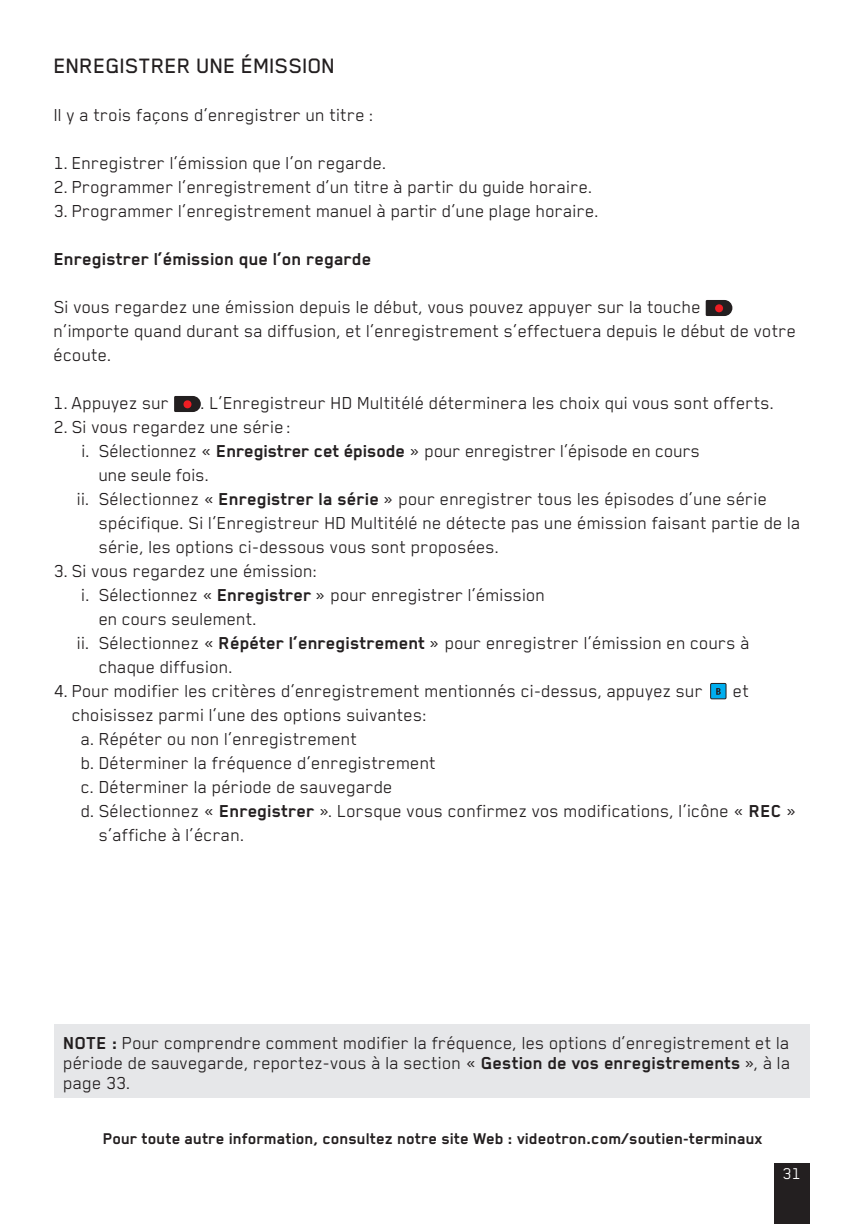
<style>
.page{position:relative;width:864px;height:1224px;background:#fff}
.page>*{position:absolute;margin:0;border:0;box-sizing:border-box;transform-origin:0 0}
.t1{font:500 24px "Blender Pro";color:#231f20}
.t2{font:20px/24px "Blender Pro";color:#231f20}
.t3{font:700 20px "Blender Pro";color:#231f20}
.t4{font:700 18px "Blender Pro";color:#231f20}
.t5{font:18px "Blender Pro";color:#fff}
.s1{font-weight:700}
</style>
<div class="page">
<div style="left:774px;top:1164px;width:36px;height:60px;background:#231f20"></div>
<svg style="left:706px;top:300px;width:26px;height:16px"></svg>
<svg style="left:174px;top:396px;width:27px;height:16px"></svg>
<div style="left:711px;top:683px;width:15px;height:16px;background:#00aeef"></div>
<div style="left:710px;top:683px;width:16px;height:16px;border:1px solid #231f20"></div>
<svg style="left:716px;top:688px;width:5px;height:7px"></svg>
<div style="left:54px;top:1024px;width:756px;height:74px;background:#e6e7e9"></div>
<p class="t1" style="left:54px;top:53px;width:283px">ENREGISTRER UNE ÉMISSION</p>
<p class="t2" style="left:54px;top:102px;width:321px">Il y a trois façons d’enregistrer un titre :</p>
<p class="t2" style="left:54px;top:150px;width:334px">1. Enregistrer l’émission que l’on regarde.</p>
<p class="t2" style="left:54px;top:174px;width:540px">2. Programmer l’enregistrement d’un titre à partir du guide horaire.</p>
<p class="t2" style="left:54px;top:198px;width:547px">3. Programmer l’enregistrement manuel à partir d’une plage horaire.</p>
<p class="t3" style="left:54px;top:248px;width:319px">Enregistrer l’émission que l’on regarde</p>
<p class="t2" style="left:54px;top:294px;width:744px">Si vous regardez une émission depuis le début, vous pouvez appuyer sur la touche<br>n’importe quand durant sa diffusion, et l’enregistrement s’effectuera depuis le début de votre écoute.</p>
<p class="t2" style="left:54px;top:390px;width:117px">1. Appuyez sur</p>
<p class="t2" style="left:201px;top:390px;width:575px">. L’Enregistreur HD Multitélé déterminera les choix qui vous sont offerts.</p>
<p class="t2" style="left:54px;top:414px;width:239px">2. Si vous regardez une série :</p>
<p class="t2" style="left:82px;top:438px;width:620px">i. Sélectionnez « <span class="s1">Enregistrer cet épisode</span> » pour enregistrer l’épisode en cours</p>
<p class="t2" style="left:99px;top:462px;width:112px">une seule fois.</p>
<p class="t2" style="left:77px;top:486px;width:692px">ii. Sélectionnez « <span class="s1">Enregistrer la série</span> » pour enregistrer tous les épisodes d’une série</p>
<p class="t2" style="left:99px;top:510px;width:704px">spécifique. Si l’Enregistreur HD Multitélé ne détecte pas une émission faisant partie de la</p>
<p class="t2" style="left:99px;top:534px;width:402px">série, les options ci-dessous vous sont proposées.</p>
<p class="t2" style="left:54px;top:558px;width:265px">3. Si vous regardez une émission:</p>
<p class="t2" style="left:82px;top:582px;width:465px">i. Sélectionnez « <span class="s1">Enregistrer</span> » pour enregistrer l’émission</p>
<p class="t2" style="left:99px;top:606px;width:160px">en cours seulement.</p>
<p class="t2" style="left:77px;top:630px;width:675px">ii. Sélectionnez « <span class="s1">Répéter l’enregistrement</span> » pour enregistrer l’émission en cours à</p>
<p class="t2" style="left:99px;top:654px;width:136px">chaque diffusion.</p>
<p class="t2" style="left:54px;top:678px;width:651px">4. Pour modifier les critères d’enregistrement mentionnés ci-dessus, appuyez sur</p>
<p class="t2" style="left:733px;top:678px;width:18px">et</p>
<p class="t2" style="left:81px;top:702px;width:680px;text-indent:-9px">choisissez parmi l’une des options suivantes:<br>a. Répéter ou non l’enregistrement<br>b. Déterminer la fréquence d’enregistrement<br>c. Déterminer la période de sauvegarde<br>d. Sélectionnez « <span class="s1">Enregistrer</span> ». Lorsque vous confirmez vos modifications, l’icône « <span class="s1">REC</span></p>
<p class="t2" style="left:787px;top:798px;width:12px">»</p>
<p class="t2" style="left:99px;top:822px;width:147px">s’affiche à l’écran.</p>
<p class="t2" style="left:64px;top:1032px;width:729px;line-height:20px;text-align:justify"><span class="s1">Note :</span> Pour comprendre comment modifier la fréquence, les options d’enregistrement et la période de sauvegarde, reportez-vous à la section « <span class="s1">Gestion de vos enregistrements</span> », à la page 33.</p>
<p class="t4" style="left:103px;top:1128px;width:661px">Pour toute autre information, consultez notre site Web : videotron.com/soutien-terminaux</p>
<p class="t5" style="left:783px;top:1164px;width:20px">31</p>
</div>
